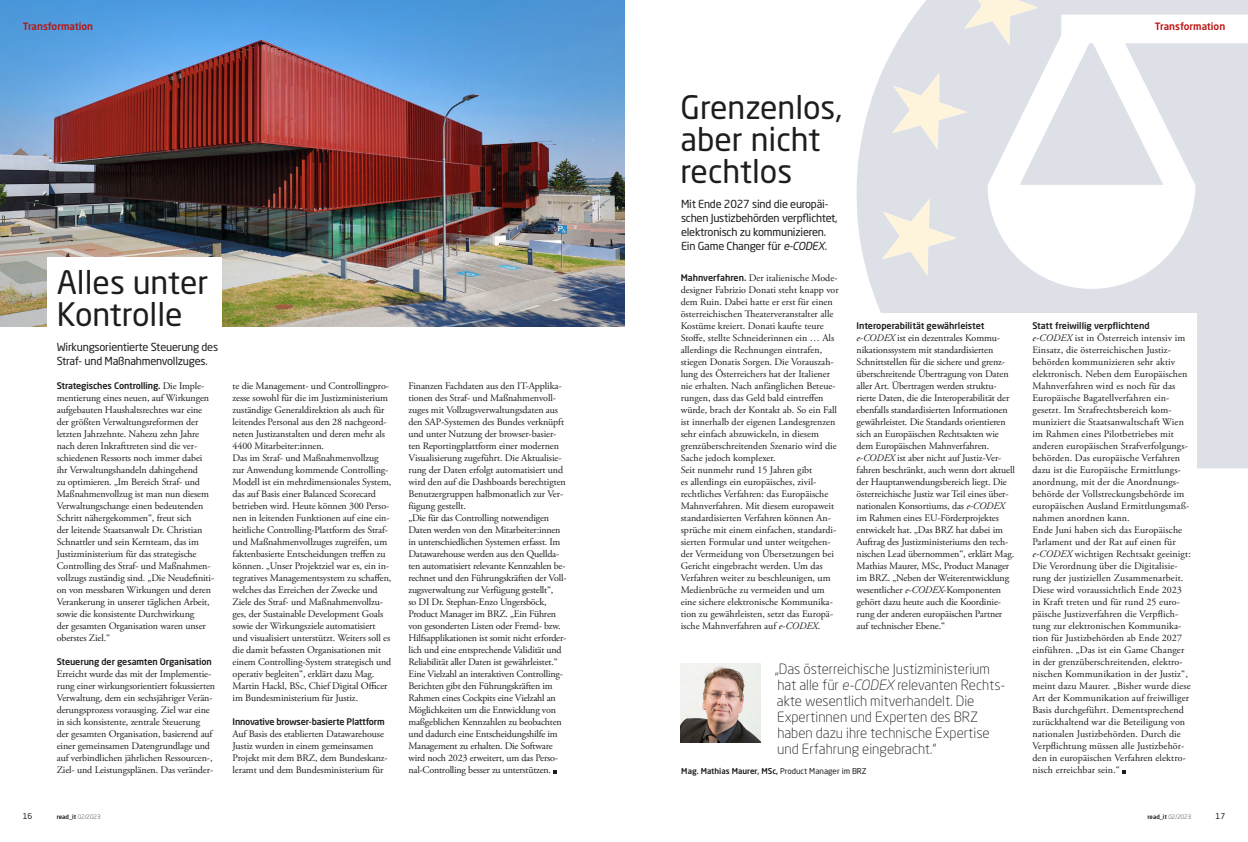
<style>
.page{position:relative;width:1248px;height:842px;background:#fff}
.page>*{position:absolute;margin:0;border:0;box-sizing:border-box;transform-origin:0 0}
.headline_1{font:32px/32px "Neo Sans Pro";color:#1d1d1b}
.zitat{font:300 14px/16px "Neo Sans Std";color:#1d1d1b}
.vorspann{font:11px/14px "Neo Sans Std";letter-spacing:-.02em;color:#1d1d1b}
.vorspann-2{font:11px/14px "Neo Sans Pro";letter-spacing:-.02em;color:#1d1d1b}
.fliesstext{font:10px/12px "Adobe Garamond Pro";letter-spacing:-.01em;color:#1d1d1b}
.fliesstext-2{font:10px/12px "Adobe Garamond Pro";letter-spacing:.01em;color:#1d1d1b}
.rubriktitel{font:500 10px "Neo Sans Pro";color:#ba1110}
.fliesstext-3{font:500 9px "Neo Sans Pro";letter-spacing:-.01em;color:#1d1d1b}
.zitat_name{font:500 8px "Neo Sans Std";color:#1d1d1b}
.t1{font:8px "Neo Sans Pro";color:#1d1d1b}
.t2{font:500 6px "Neo Sans Pro";color:#1d1d1b}
.s1{font-family:"Adobe Garamond Pro";font-weight:400;font-size:10px}
.s2{font-style:italic}
.s3{font-family:"Neo Sans Pro";font-weight:500;font-size:9px}
.s4{font-weight:400}
.s5{font-weight:300}
</style>
<div class="page">
<img style="left:0;top:0;width:624px;height:326px">
<svg style="left:856px;top:0;width:391px;height:469px;fill:#dee0e8"></svg>
<svg style="left:892px;top:0;width:271px;height:185px"></svg>
<svg style="left:882px;top:199px;width:74px;height:76px"></svg>
<div style="left:849px;top:313px;width:347px;height:415px;background:#fff"></div>
<img style="left:680px;top:663px;width:80px;height:80px">
<div style="left:47px;top:257px;width:174px;height:120px;background:#fff"></div>
<p class="rubriktitel" style="left:23px;top:20px;width:72px">Transformation</p>
<p class="rubriktitel" style="left:1154px;top:20px;width:72px">Transformation</p>
<h1 class="headline_1" style="left:680px;top:91px;width:163px">Grenzenlos, aber nicht rechtlos</h1>
<h1 class="headline_1" style="left:57px;top:266px;width:153px">Alles unter<br>Kontrolle</h1>
<h2 class="vorspann-2" style="left:57px;top:340px;width:163px">Wirkungsorientierte Steuerung des<br>Straf- und Maßnahmenvollzuges.</h2>
<p class="fliesstext-3" style="left:57px;top:380px;width:149px">Strategisches Controlling. <span class="s1">Die Imple-</span></p>
<p class="fliesstext" style="left:57px;top:392px;width:159px">mentierung eines neuen, auf Wirkungen aufgebauten Haushaltsrechtes war eine der größten Verwaltungsreformen der letzten Jahrzehnte. Nahezu zehn Jahre nach deren Inkrafttreten sind die ver&shy;schiedenen Ressorts noch immer dabei ihr Verwaltungshandeln dahingehend<br>zu optimieren. „Im Bereich Straf- und Maßnahmenvollzug ist man nun diesem Verwaltungschange einen bedeutenden Schritt nähergekommen“, freut sich<br>der leitende Staatsanwalt Dr. Christian Schnattler und sein Kernteam, das im Justizministerium für das strategische Controlling des Straf- und Maßnahmen&shy;vollzugs zuständig sind. „Die Neudefiniti&shy;on von messbaren Wirkungen und deren Verankerung in unserer täglichen Arbeit, sowie die konsistente Durchwirkung<br>der gesamten Organisation waren unser oberstes Ziel.“</p>
<p class="fliesstext-3" style="left:57px;top:656px;width:157px">Steuerung der gesamten Organisation</p>
<p class="fliesstext" style="left:57px;top:668px;width:160px">Erreicht wurde das mit der Implementie&shy;rung einer wirkungsorientiert fokussierten Verwaltung, dem ein sechsjähriger Verän&shy;derungsprozess vorausging. Ziel war eine in sich konsistente, zentrale Steuerung<br>der gesamten Organisation, basierend auf einer gemeinsamen Datengrundlage und auf verbindlichen jährlichen Ressourcen-, Ziel- und Leistungsplänen. Das veränder-</p>
<p class="fliesstext" style="left:232px;top:380px;width:160px">te die Management- und Controllingpro&shy;zesse sowohl für die im Justizministerium zuständige Generaldirektion als auch für leitendes Personal aus den 28 nachgeord&shy;neten Justizanstalten und deren mehr als 4400 Mitarbeiter:innen.<br>Das im Straf- und Maßnahmenvollzug zur Anwendung kommende Controlling-Modell ist ein mehrdimensionales System, das auf Basis einer Balanced Scorecard betrieben wird. Heute können 300 Perso&shy;nen in leitenden Funktionen auf eine ein&shy;heitliche Controlling-Plattform des Straf&shy;und Maßnahmenvollzuges zugreifen, um faktenbasierte Entscheidungen treffen zu können. „Unser Projektziel war es, ein in&shy;tegratives Managementsystem zu schaffen, welches das Erreichen der Zwecke und Ziele des Straf- und Maßnahmenvollzu&shy;ges, der Sustainable Development Goals sowie der Wirkungsziele automatisiert und visualisiert unterstützt. Weiters soll es die damit befassten Organisationen mit einem Controlling-System strategisch und operativ begleiten“, erklärt dazu Mag.<br>Martin Hackl, BSc, Chief Digital Officer im Bundesministerium für Justiz.</p>
<p class="fliesstext-3" style="left:232px;top:716px;width:154px">Innovative browser-basierte Plattform</p>
<p class="fliesstext" style="left:232px;top:728px;width:157px">Auf Basis des etablierten Datawarehouse Justiz wurden in einem gemeinsamen Projekt mit dem BRZ, dem Bundeskanz&shy;leramt und dem Bundesministerium für</p>
<p class="fliesstext" style="left:408px;top:380px;width:160px">Finanzen Fachdaten aus den IT-Applika&shy;tionen des Straf- und Maßnahmenvoll&shy;zuges mit Vollzugsverwaltungsdaten aus den SAP-Systemen des Bundes verknüpft und unter Nutzung der browser-basier&shy;ten Reportingplattform einer modernen Visualisierung zugeführt. Die Aktualisie&shy;rung der Daten erfolgt automatisiert und wird den auf die Dashboards berechtigten Benutzergruppen halbmonatlich zur Ver&shy;fügung gestellt.<br>„Die für das Controlling notwendigen Daten werden von den Mitarbeiter:innen in unterschiedlichen Systemen erfasst. Im Datawarehouse werden aus den Quellda&shy;ten automatisiert relevante Kennzahlen be&shy;rechnet und den Führungskräften der Voll&shy;zugsverwaltung zur Verfügung gestellt“,<br>so DI Dr. Stephan-Enzo Ungersböck, Product Manager im BRZ. „Ein Führen von gesonderten Listen oder Fremd- bzw.<br>Hilfsapplikationen ist somit nicht erforder&shy;lich und eine entsprechende Validität und Reliabilität aller Daten ist gewährleistet.“ Eine Vielzahl an interaktiven Controlling-Berichten gibt den Führungskräften im Rahmen eines Cockpits eine Vielzahl an Möglichkeiten um die Entwicklung von maßgeblichen Kennzahlen zu beobachten und dadurch eine Entscheidungshilfe im Management zu erhalten. Die Software wird noch 2023 erweitert, um das Perso&shy;nal-Controlling besser zu unterstützen.</p>
<h2 class="vorspann" style="left:681px;top:197px;width:158px">Mit Ende 2027 sind die europäi&shy;schen Justizbehörden verpflichtet, elektronisch zu kommunizieren.<br>Ein Game Changer für <span class="s2">e-CODEX.</span></h2>
<p class="fliesstext" style="left:680px;top:272px;width:160px"><span class="s3">Mahnverfahren.</span> Der italienische Mode&shy;designer Fabrizio Donati steht knapp vor dem Ruin. Dabei hatte er erst für einen österreichischen Theaterveranstalter alle Kostüme kreiert. Donati kaufte teure Stoffe, stellte Schneiderinnen ein … Als allerdings die Rechnungen eintrafen, stiegen Donatis Sorgen. Die Vorauszah&shy;lung des Österreichers hat der Italiener nie erhalten. Nach anfänglichen Beteue&shy;rungen, dass das Geld bald eintreffen würde, brach der Kontakt ab. So ein Fall ist innerhalb der eigenen Landesgrenzen sehr einfach abzuwickeln, in diesem grenzüberschreitenden Szenario wird die Sache jedoch komplexer.<br>Seit nunmehr rund 15 Jahren gibt<br>es allerdings ein europäisches, zivil&shy;rechtliches Verfahren: das Europäische Mahnverfahren. Mit diesem europaweit standardisierten Verfahren können An&shy;sprüche mit einem einfachen, standardi&shy;sierten Formular und unter weitgehen&shy;der Vermeidung von Übersetzungen bei Gericht eingebracht werden. Um das Verfahren weiter zu beschleunigen, um Medienbrüche zu vermeiden und um eine sichere elektronische Kommunika&shy;tion zu gewährleisten, setzt das Europä&shy;ische Mahnverfahren auf <span class="s2">e-CODEX</span>.</p>
<p class="zitat" style="left:774px;top:661px;width:232px">„Das österreichische Justizministerium hat alle für <span class="s2">e-CODEX</span> relevanten Rechts&shy;akte wesentlich mitverhandelt. Die Expertinnen und Experten des BRZ haben dazu ihre technische Expertise und Erfahrung eingebracht.“</p>
<p class="zitat_name" style="left:681px;top:766px;width:187px">Mag. Mathias Maurer, MSc, <span class="s4">Product Manager im BRZ</span></p>
<p class="fliesstext-3" style="left:856px;top:320px;width:129px">Interoperabilität gewährleistet</p>
<p class="fliesstext" style="left:856px;top:332px;width:160px"><span class="s2">e-CODEX</span> ist ein dezentrales Kommu&shy;nikationssystem mit standardisierten Schnittstellen für die sichere und grenz&shy;überschreitende Übertragung von Daten aller Art. Übertragen werden struktu&shy;rierte Daten, die die Interoperabilität der ebenfalls standardisierten Informationen gewährleistet. Die Standards orientieren sich an Europäischen Rechtsakten wie dem Europäischen Mahnverfahren. <span class="s2">e-CODEX</span> ist aber nicht auf Justiz-Ver&shy;fahren beschränkt, auch wenn dort aktuell der Hauptanwendungsbereich liegt. Die österreichische Justiz war Teil eines über&shy;nationalen Konsortiums, das <span class="s2">e-CODEX </span>im Rahmen eines EU-Förderprojektes entwickelt hat. „Das BRZ hat dabei im Auftrag des Justizministeriums den tech&shy;nischen Lead übernommen“, erklärt Mag.<br>Mathias Maurer, MSc, Product Manager im BRZ. „Neben der Weiterentwicklung wesentlicher <span class="s2">e-CODEX</span>-Komponenten gehört dazu heute auch die Koordinie&shy;rung der anderen europäischen Partner auf technischer Ebene.“</p>
<p class="fliesstext-3" style="left:1032px;top:320px;width:119px">Statt freiwillig verpflichtend</p>
<p class="fliesstext-2" style="left:1032px;top:332px;width:160px"><span class="s2">e-CODEX</span> ist in Österreich intensiv im Einsatz, die österreichischen Justiz&shy;behörden kommunizieren sehr aktiv elektronisch. Neben dem Europäischen Mahnverfahren wird es noch für das Europäische Bagatellverfahren ein&shy;gesetzt. Im Strafrechtsbereich kom&shy;muniziert die Staatsanwaltschaft Wien im Rahmen eines Pilotbetriebes mit anderen europäischen Strafverfolgungs&shy;behörden. Das europäische Verfahren dazu ist die Europäische Ermittlungs&shy;anordnung, mit der die Anordnungs&shy;behörde der Vollstreckungsbehörde im europäischen Ausland Ermittlungsmaß&shy;nahmen anordnen kann.<br>Ende Juni haben sich das Europäische Parlament und der Rat auf einen für <span class="s2">e-CODEX</span> wichtigen Rechtsakt geeinigt:<br>Die Verordnung über die Digitalisie&shy;rung der justiziellen Zusammenarbeit.<br>Diese wird voraussichtlich Ende 2023 in Kraft treten und für rund 25 euro&shy;päische Justizverfahren die Verpflich&shy;tung zur elektronischen Kommunika&shy;tion für Justizbehörden ab Ende 2027 einführen. „Das ist ein Game Changer in der grenzüberschreitenden, elektro&shy;nischen Kommunikation in der Justiz“, meint dazu Maurer. „Bisher wurde diese Art der Kommunikation auf freiwilliger Basis durchgeführt. Dementsprechend zurückhaltend war die Beteiligung von nationalen Justizbehörden. Durch die Verpflichtung müssen alle Justizbehör&shy;den in europäischen Verfahren elektro&shy;nisch erreichbar sein.“</p>
<p class="t1" style="left:23px;top:811px;width:11px">16</p>
<p class="t2" style="left:57px;top:813px;width:45px">read_it <span class="s5">02/2023</span></p>
<p class="t2" style="left:1147px;top:813px;width:45px">read_it <span class="s5">02/2023</span></p>
<p class="t1" style="left:1215px;top:811px;width:11px">17</p>
</div>
